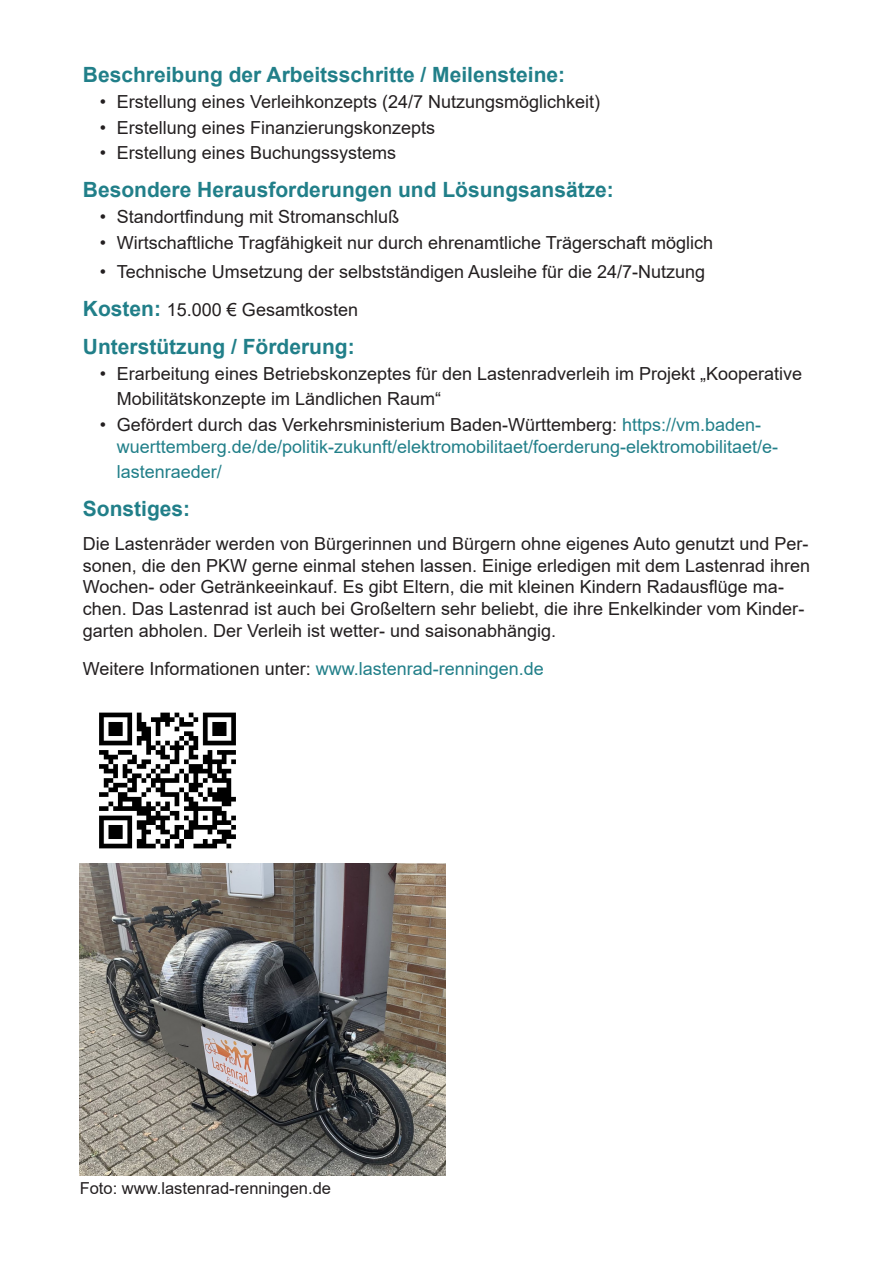
<style>
.page{position:relative;width:893px;height:1263px;background:#fff}
.page>*{position:absolute;margin:0;border:0;box-sizing:border-box;transform-origin:0 0}
.t1{font:700 21px "Arial";color:#217f89}
.t2{font:18px/21.6px "Arial";color:#231f20}
.t3{font:18px/21.6px "Arial";color:#217f89}
.t4{font:16.5px "Arial";color:#231f20}
.s1{font-weight:700;font-size:21px;color:#217f89}
.s2{color:#231f20}
.s3{color:#217f89}
</style>
<div class="page">
<img style="left:80px;top:863px;width:365px;height:313px">
<img style="left:99px;top:712px;width:137px;height:137px">
<p class="t1" style="left:83px;top:60px;width:484px">Beschreibung der Arbeitsschritte / Meilensteine:</p>
<p class="t2" style="left:100px;top:91px;width:502px">• Erstellung eines Verleihkonzepts (24/7 Nutzungsmöglichkeit)</p>
<p class="t2" style="left:100px;top:117px;width:337px">• Erstellung eines Finanzierungskonzepts</p>
<p class="t2" style="left:100px;top:142px;width:298px">• Erstellung eines Buchungssystems</p>
<p class="t1" style="left:83px;top:175px;width:532px">Besondere Herausforderungen und Lösungsansätze:</p>
<p class="t2" style="left:100px;top:206px;width:301px">• Standortfindung mit Stromanschluß</p>
<p class="t2" style="left:100px;top:232px;width:615px">• Wirtschaftliche Tragfähigkeit nur durch ehrenamtliche Trägerschaft möglich</p>
<p class="t2" style="left:100px;top:261px;width:607px">• Technische Umsetzung der selbstständigen Ausleihe für die 24/7-Nutzung</p>
<p class="t2" style="left:83px;top:299px;width:277px"><span class="s1">Kosten:</span> 15.000 € Gesamtkosten</p>
<p class="t1" style="left:83px;top:332px;width:273px">Unterstützung / Förderung:</p>
<p class="t2" style="left:117px;top:361px;width:687px;line-height:25.2px;text-indent:-17px">• Erarbeitung eines Betriebskonzeptes für den Lastenradverleih im Projekt „Kooperative<br>Mobilitätskonzepte im Ländlichen Raum“</p>
<p class="t3" style="left:117px;top:414px;width:663px;text-indent:-17px"><span class="s2">• Gefördert durch das Verkehrsministerium Baden-Württemberg:</span> https://vm.baden&shy;wuerttemberg.de/de/politik-zukunft/elektromobilitaet/foerderung-elektromobilitaet/e-</p>
<p class="t3" style="left:117px;top:461px;width:107px">lastenraeder/</p>
<p class="t1" style="left:83px;top:494px;width:109px">Sonstiges:</p>
<p class="t2" style="left:83px;top:533px;width:729px">Die Lastenräder werden von Bürgerinnen und Bürgern ohne eigenes Auto genutzt und Per&shy;sonen, die den PKW gerne einmal stehen lassen. Einige erledigen mit dem Lastenrad ihren Wochen- oder Getränkeeinkauf. Es gibt Eltern, die mit kleinen Kindern Radausflüge ma&shy;chen. Das Lastenrad ist auch bei Großeltern sehr beliebt, die ihre Enkelkinder vom Kinder&shy;garten abholen. Der Verleih ist wetter- und saisonabhängig.</p>
<p class="t2" style="left:83px;top:657px;width:462px">Weitere Informationen unter: <span class="s3">www.lastenrad-renningen.de</span></p>
<p class="t4" style="left:80px;top:1177px;width:253px">Foto: www.lastenrad-renningen.de</p>
</div>
